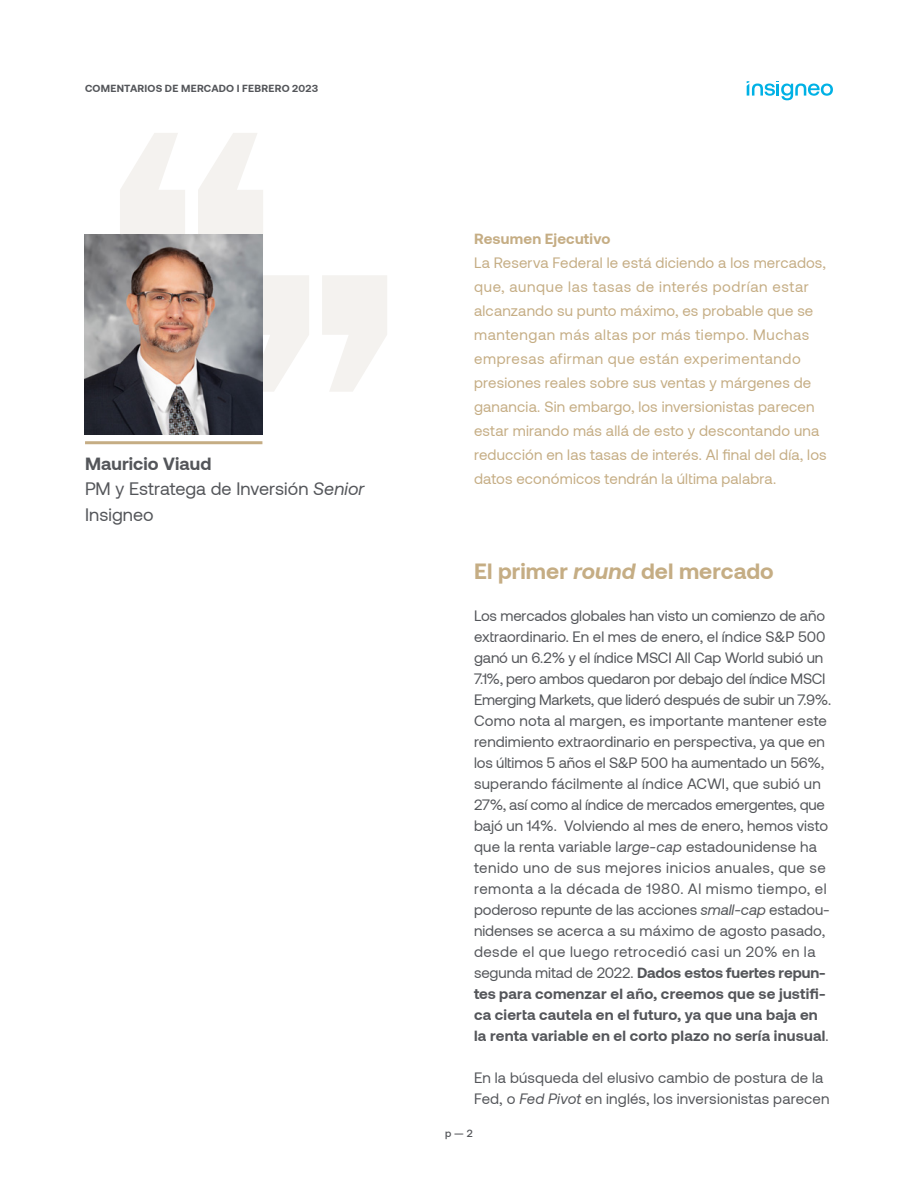
<style>
.page{position:relative;width:918px;height:1188px;background:#fff}
.page>*{position:absolute;margin:0;border:0;box-sizing:border-box;transform-origin:0 0}
.t1{font:700 22.5px "Aeonik";letter-spacing:.005em;color:#c5ad84}
.t2{font:18px/25.5px "Aeonik";letter-spacing:.005em;color:#54565a}
.t3{font:15px/21px "Aeonik";letter-spacing:.005em;color:#54565a}
.t4{font:15px/24px "Aeonik";letter-spacing:.015em;color:#c5ad84}
.t5{font:700 15px "Aeonik";letter-spacing:.01em;color:#c5ad84}
.t6{font:700 10.5px "Aeonik";letter-spacing:.02em;color:#54565a}
.t7{font:500 10.5px "Aeonik";color:#54565a}
.s1{font-weight:700}
.s2{font-style:italic}
</style>
<div class="page">
<svg style="left:747px;top:81px;width:86px;height:19px"></svg>
<svg style="left:262px;top:275px;width:125px;height:117px"></svg>
<svg style="left:120px;top:133px;width:143px;height:116px"></svg>
<hr style="left:85px;top:441px;width:177px;height:3px;background:#c5ad84">
<img style="left:85px;top:235px;width:177px;height:200px">
<p class="t6" style="left:85px;top:83px;width:235px">COMENTARIOS DE MERCADO | FEBRERO 2023</p>
<p class="t2" style="left:85px;top:451px;width:281px"><span class="s1">Mauricio Viaud<br></span>PM y Estratega de Inversión <span class="s2">Senior<br></span>Insigneo</p>
<p class="t5" style="left:474px;top:230px;width:138px">Resumen Ejecutivo</p>
<p class="t4" style="left:474px;top:251px;width:354px">La Reserva Federal le está diciendo a los mercados, que, aunque las tasas de interés podrían estar alcanzando su punto máximo, es probable que se mantengan más altas por más tiempo. Muchas empresas afirman que están experimentando presiones reales sobre sus ventas y márgenes de ganancia. Sin embargo, los inversionistas parecen estar mirando más allá de esto y descontando una reducción en las tasas de interés. Al final del día, los datos económicos tendrán la última palabra.</p>
<h1 class="t1" style="left:474px;top:558px;width:301px">El primer <span class="s2">round</span> del mercado</h1>
<p class="t3" style="left:474px;top:605px;width:359px">Los mercados globales han visto un comienzo de año extraordinario. En el mes de enero, el índice S&amp;P 500 ganó un 6.2% y el índice MSCI All Cap World subió un 7.1%, pero ambos quedaron por debajo del índice MSCI Emerging Markets, que lideró después de subir un 7.9%.<br>Como nota al margen, es importante mantener este rendimiento extraordinario en perspectiva, ya que en los últimos 5 años el S&amp;P 500 ha aumentado un 56%, superando fácilmente al índice ACWI, que subió un 27%, así como al índice de mercados emergentes, que bajó un 14%. Volviendo al mes de enero, hemos visto que la renta variable l<span class="s2">arge-cap</span> estadounidense ha tenido uno de sus mejores inicios anuales, que se remonta a la década de 1980. Al mismo tiempo, el poderoso repunte de las acciones <span class="s2">small-cap</span> estadou&shy;nidenses se acerca a su máximo de agosto pasado, desde el que luego retrocedió casi un 20% en la segunda mitad de 2022. <span class="s1">Dados estos fuertes repun&shy;tes para comenzar el año, creemos que se justifi&shy;ca cierta cautela en el futuro, ya que una baja en la renta variable en el corto plazo no sería inusual</span>.</p>
<p class="t3" style="left:474px;top:1067px;width:357px">En la búsqueda del elusivo cambio de postura de la<br>Fed, o <span class="s2">Fed Pivot</span> en inglés, los inversionistas parecen</p>
<p class="t7" style="left:445px;top:1127px;width:29px">p — 2</p>
</div>
